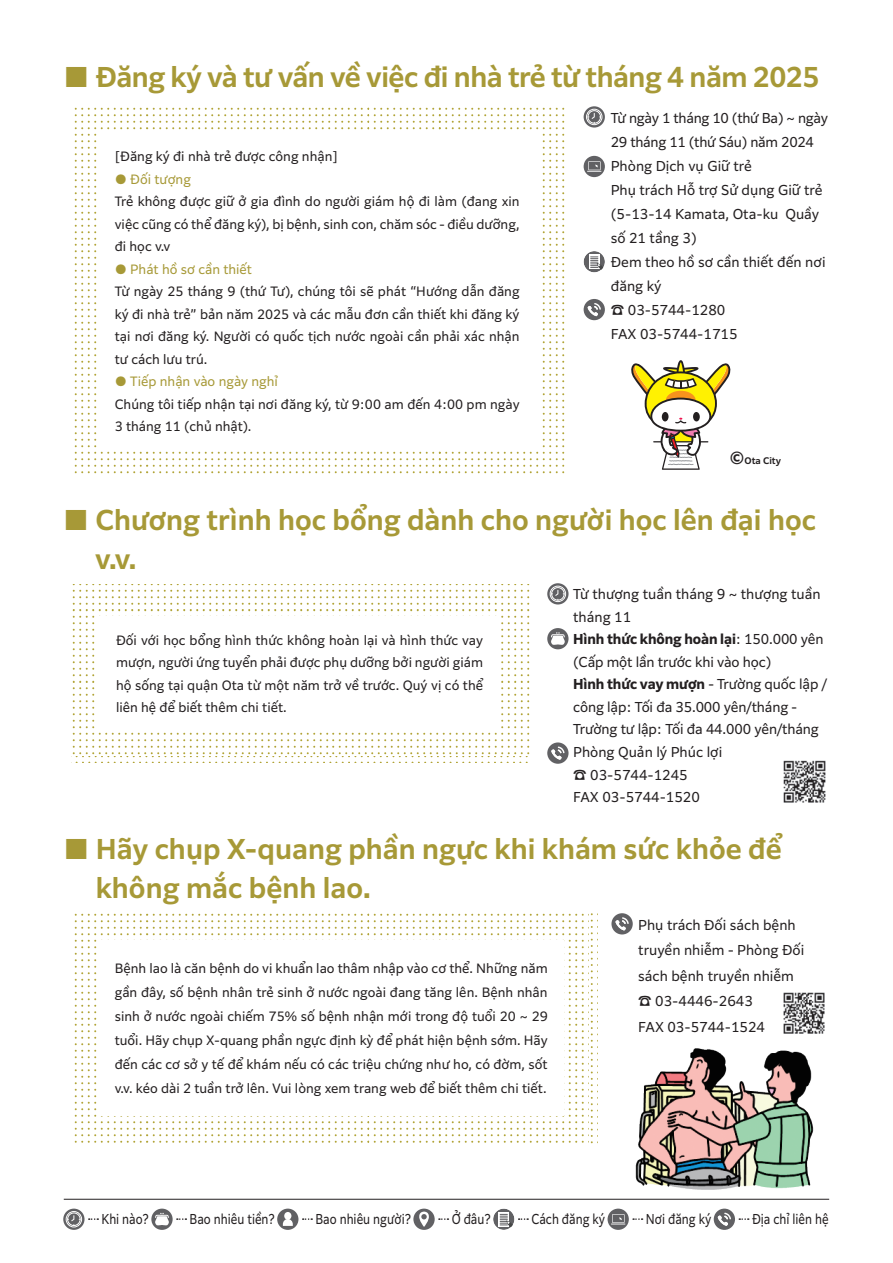
<style>
.page{position:relative;width:893px;height:1263px;background:#fff}
.page>*{position:absolute;margin:0;border:0;box-sizing:border-box;transform-origin:0 0}
.t1{font:600 27px/39px "Clarimo UDPE";color:#a79937}
.t2{font:600 27px "Clarimo UDPE";letter-spacing:-.02em;color:#a79937}
.t3{font:13.5px/22.5px "Clarimo UDPE";color:#231f20}
.t4{font:13.5px "Clarimo UDPE";color:#231f20;scale:.85 1}
.t5{font:13.5px/24px "Clarimo UDPE";letter-spacing:-.02em;color:#231f20}
.t6{font:12.75px/22.5px "Clarimo UDPE";color:#231f20;text-align:justify}
.t7{font:12.75px "Clarimo UDPE";color:#a79937}
.t8{font:600 9px "Clarimo UDPE";color:#231f20}
.s1{font-family:"Hira Kaku Std W4"}
.s2{font-size:16.5px}
.s3{font-weight:700}
</style>
<div class="page">
<svg style="left:332px;top:687px;width:198px;height:70px"></svg>
<svg style="left:332px;top:609px;width:198px;height:74px"></svg>
<svg style="left:332px;top:584px;width:198px;height:21px"></svg>
<svg style="left:71px;top:687px;width:261px;height:70px"></svg>
<svg style="left:72px;top:609px;width:257px;height:74px"></svg>
<svg style="left:72px;top:584px;width:257px;height:21px"></svg>
<svg style="left:588px;top:913px;width:5px;height:107px"></svg>
<svg style="left:516px;top:913px;width:68px;height:107px"></svg>
<svg style="left:445px;top:913px;width:68px;height:27px"></svg>
<svg style="left:588px;top:1020px;width:5px;height:124px"></svg>
<svg style="left:516px;top:1023px;width:68px;height:120px"></svg>
<svg style="left:445px;top:1116px;width:68px;height:27px"></svg>
<svg style="left:368px;top:913px;width:73px;height:27px"></svg>
<svg style="left:295px;top:913px;width:73px;height:27px"></svg>
<svg style="left:224px;top:913px;width:68px;height:27px"></svg>
<svg style="left:146px;top:913px;width:74px;height:27px"></svg>
<svg style="left:74px;top:913px;width:68px;height:107px"></svg>
<svg style="left:368px;top:1116px;width:73px;height:27px"></svg>
<svg style="left:295px;top:1116px;width:73px;height:27px"></svg>
<svg style="left:224px;top:1116px;width:68px;height:27px"></svg>
<svg style="left:146px;top:1116px;width:74px;height:27px"></svg>
<svg style="left:74px;top:1023px;width:68px;height:120px"></svg>
<svg style="left:516px;top:107px;width:49px;height:133px"></svg>
<svg style="left:445px;top:107px;width:68px;height:23px"></svg>
<svg style="left:516px;top:243px;width:49px;height:231px"></svg>
<svg style="left:445px;top:451px;width:68px;height:23px"></svg>
<svg style="left:368px;top:107px;width:73px;height:23px"></svg>
<svg style="left:295px;top:107px;width:73px;height:23px"></svg>
<svg style="left:224px;top:107px;width:68px;height:23px"></svg>
<svg style="left:146px;top:107px;width:74px;height:23px"></svg>
<svg style="left:74px;top:107px;width:68px;height:133px"></svg>
<svg style="left:368px;top:451px;width:73px;height:23px"></svg>
<svg style="left:295px;top:451px;width:73px;height:23px"></svg>
<svg style="left:224px;top:451px;width:68px;height:23px"></svg>
<svg style="left:146px;top:451px;width:74px;height:23px"></svg>
<svg style="left:74px;top:243px;width:68px;height:231px"></svg>
<div style="left:97px;top:616px;width:401px;height:114px;background:#fff"></div>
<div style="left:97px;top:940px;width:467px;height:176px;background:#fff"></div>
<div style="left:97px;top:133px;width:442px;height:315px;background:#fff"></div>
<hr style="left:64px;top:1199px;width:765px;height:1px;background:#231f20">
<div style="left:547px;top:742px;width:21px;height:22px;background:#616164;border-radius:50%"></div>
<svg style="left:551px;top:746px;width:13px;height:14px"></svg>
<div style="left:611px;top:913px;width:22px;height:21px;background:#616164;border-radius:50%"></div>
<svg style="left:615px;top:917px;width:14px;height:13px"></svg>
<svg style="left:584px;top:106px;width:21px;height:22px"></svg>
<div style="left:586px;top:109px;width:16px;height:16px;border:1px solid #fff;border-radius:50%"></div>
<div style="left:588px;top:110px;width:13px;height:13px;border:1px solid #fff;border-radius:50%"></div>
<svg style="left:588px;top:113px;width:12px;height:10px"></svg>
<svg style="left:547px;top:583px;width:21px;height:21px"></svg>
<div style="left:550px;top:586px;width:16px;height:16px;border:1px solid #fff;border-radius:50%"></div>
<div style="left:551px;top:587px;width:13px;height:13px;border:1px solid #fff;border-radius:50%"></div>
<svg style="left:552px;top:590px;width:12px;height:10px"></svg>
<div style="left:547px;top:628px;width:21px;height:21px;background:#616164;border-radius:50%"></div>
<svg style="left:551px;top:632px;width:14px;height:13px"></svg>
<svg style="left:584px;top:251px;width:21px;height:21px"></svg>
<svg style="left:589px;top:255px;width:10px;height:14px"></svg>
<svg style="left:591px;top:257px;width:14px;height:15px"></svg>
<img style="left:783px;top:760px;width:43px;height:43px">
<img style="left:783px;top:992px;width:42px;height:42px">
<img style="left:635px;top:1048px;width:179px;height:142px">
<svg style="left:631px;top:360px;width:100px;height:110px"></svg>
<svg style="left:63px;top:1208px;width:22px;height:22px"></svg>
<div style="left:66px;top:1211px;width:16px;height:16px;border:1px solid #fff;border-radius:50%"></div>
<div style="left:67px;top:1213px;width:13px;height:13px;border:1px solid #fff;border-radius:50%"></div>
<svg style="left:68px;top:1215px;width:12px;height:10px"></svg>
<svg style="left:89px;top:1218px;width:9px;height:2px"></svg>
<svg style="left:277px;top:1208px;width:21px;height:22px"></svg>
<div style="left:284px;top:1212px;width:7px;height:8px;background:#fff;border-radius:50%"></div>
<svg style="left:283px;top:1219px;width:10px;height:7px"></svg>
<svg style="left:303px;top:1218px;width:9px;height:2px"></svg>
<svg style="left:413px;top:1208px;width:22px;height:22px"></svg>
<svg style="left:419px;top:1211px;width:10px;height:16px"></svg>
<svg style="left:439px;top:1218px;width:9px;height:2px"></svg>
<svg style="left:151px;top:1208px;width:22px;height:22px"></svg>
<svg style="left:155px;top:1213px;width:14px;height:13px"></svg>
<svg style="left:177px;top:1218px;width:9px;height:2px"></svg>
<svg style="left:493px;top:1208px;width:21px;height:22px"></svg>
<div style="left:499px;top:1212px;width:10px;height:15px;background:#f0f0f1"></div>
<svg style="left:500px;top:1214px;width:28px;height:16px"></svg>
<svg style="left:608px;top:1208px;width:21px;height:22px"></svg>
<svg style="left:611px;top:1214px;width:14px;height:10px"></svg>
<svg style="left:633px;top:1218px;width:10px;height:2px"></svg>
<div style="left:714px;top:1208px;width:21px;height:22px;background:#616164;border-radius:50%"></div>
<svg style="left:718px;top:1212px;width:13px;height:14px"></svg>
<svg style="left:739px;top:1218px;width:10px;height:2px"></svg>
<div style="left:584px;top:156px;width:21px;height:21px;background:#616164;border-radius:50%"></div>
<svg style="left:587px;top:161px;width:14px;height:11px"></svg>
<div style="left:584px;top:299px;width:21px;height:21px;background:#616164;border-radius:50%"></div>
<svg style="left:588px;top:303px;width:13px;height:13px"></svg>
<p class="t2" style="left:64px;top:55px;width:757px">■ Đăng ký và tư vấn về việc đi nhà trẻ từ tháng 4 năm 2025</p>
<p class="t6" style="left:115px;top:144px;width:225px">[Đăng ký đi nhà trẻ được công nhận]</p>
<p class="t7" style="left:115px;top:169px;width:78px">● Đối tượng</p>
<p class="t6" style="left:115px;top:189px;width:406px">Trẻ không được giữ ở gia đình do người giám hộ đi làm (đang xin việc cũng có thể đăng ký), bị bệnh, sinh con, chăm sóc - điều dưỡng, đi học v.v</p>
<p class="t7" style="left:115px;top:259px;width:139px">● Phát hồ sơ cần thiết</p>
<p class="t6" style="left:115px;top:279px;width:406px">Từ ngày 25 tháng 9 (thứ Tư), chúng tôi sẽ phát “Hướng dẫn đăng ký đi nhà trẻ” bản năm 2025 và các mẫu đơn cần thiết khi đăng ký tại nơi đăng ký. Người có quốc tịch nước ngoài cần phải xác nhận tư cách lưu trú.</p>
<p class="t7" style="left:115px;top:371px;width:165px">● Tiếp nhận vào ngày nghỉ</p>
<p class="t6" style="left:115px;top:392px;width:406px">Chúng tôi tiếp nhận tại nơi đăng ký, từ 9:00 am đến 4:00 pm ngày<br>3 tháng 11 (chủ nhật).</p>
<p class="t5" style="left:611px;top:104px;width:219px">Từ ngày 1 tháng 10 (thứ Ba) ~ ngày<br>29 tháng 11 (thứ Sáu) năm 2024</p>
<p class="t3" style="left:611px;top:152px;width:213px;line-height:24px">Phòng Dịch vụ Giữ trẻ<br>Phụ trách Hỗ trợ Sử dụng Giữ trẻ (5-13-14 Kamata, Ota-ku Quầy số 21 tầng 3)</p>
<p class="t3" style="left:611px;top:248px;width:216px;line-height:24px">Đem theo hồ sơ cần thiết đến nơi đăng ký</p>
<p class="t3" style="left:611px;top:297px;width:116px"><span class="s1">☎</span> 03-5744-1280</p>
<p class="t3" style="left:611px;top:321px;width:128px">FAX 03-5744-1715</p>
<p class="t8" style="left:729px;top:453px;width:53px"><span class="s2">©</span>Ota City</p>
<p class="t1" style="left:95px;top:498px;width:722px;text-indent:-32px">■ Chương trình học bổng dành cho người học lên đại học v.v.</p>
<p class="t6" style="left:116px;top:628px;width:369px">Đối với học bổng hình thức không hoàn lại và hình thức vay mượn, người ứng tuyển phải được phụ dưỡng bởi người giám hộ sống tại quận Ota từ một năm trở về trước. Quý vị có thể liên hệ để biết thêm chi tiết.</p>
<p class="t3" style="left:573px;top:582px;width:249px">Từ thượng tuần tháng 9 ~ thượng tuần tháng 11</p>
<p class="t3" style="left:573px;top:627px;width:252px"><span class="s3">Hình thức không hoàn lại</span>: 150.000 yên (Cấp một lần trước khi vào học)</p>
<p class="t3" style="left:573px;top:672px;width:256px"><span class="s3">Hình thức vay mượn</span> - Trường quốc lập / công lập: Tối đa 35.000 yên/tháng -<br>Trường tư lập: Tối đa 44.000 yên/tháng</p>
<p class="t3" style="left:573px;top:740px;width:151px">Phòng Quản lý Phúc lợi</p>
<p class="t3" style="left:573px;top:762px;width:116px"><span class="s1">☎</span> 03-5744-1245</p>
<p class="t3" style="left:573px;top:785px;width:128px">FAX 03-5744-1520</p>
<p class="t1" style="left:96px;top:827px;width:688px;text-indent:-32px">■ Hãy chụp X-quang phần ngực khi khám sức khỏe để không mắc bệnh lao.</p>
<p class="t6" style="left:115px;top:956px;width:434px;line-height:24px">Bệnh lao là căn bệnh do vi khuẩn lao thâm nhập vào cơ thể. Những năm gần đây, số bệnh nhân trẻ sinh ở nước ngoài đang tăng lên. Bệnh nhân sinh ở nước ngoài chiếm 75% số bệnh nhận mới trong độ tuổi 20 ~ 29 tuổi. Hãy chụp X-quang phần ngực định kỳ để phát hiện bệnh sớm. Hãy đến các cơ sở y tế để khám nếu có các triệu chứng như ho, có đờm, sốt v.v. kéo dài 2 tuần trở lên. Vui lòng xem trang web để biết thêm chi tiết.</p>
<p class="t3" style="left:638px;top:911px;width:167px;line-height:25.5px">Phụ trách Đối sách bệnh truyền nhiễm - Phòng Đối sách bệnh truyền nhiễm</p>
<p class="t3" style="left:638px;top:989px;width:116px"><span class="s1">☎</span> 03-4446-2643</p>
<p class="t3" style="left:638px;top:1014px;width:128px">FAX 03-5744-1524</p>
<p class="t4" style="left:102px;top:1208px;width:57px">Khi nào?</p>
<p class="t4" style="left:190px;top:1208px;width:102px">Bao nhiêu tiền?</p>
<p class="t4" style="left:315px;top:1208px;width:114px">Bao nhiêu người?</p>
<p class="t4" style="left:452px;top:1208px;width:47px">Ở đâu?</p>
<p class="t4" style="left:531px;top:1208px;width:88px">Cách đăng ký</p>
<p class="t4" style="left:646px;top:1208px;width:79px">Nơi đăng ký</p>
<p class="t4" style="left:752px;top:1208px;width:92px">Địa chỉ liên hệ</p>
</div>
